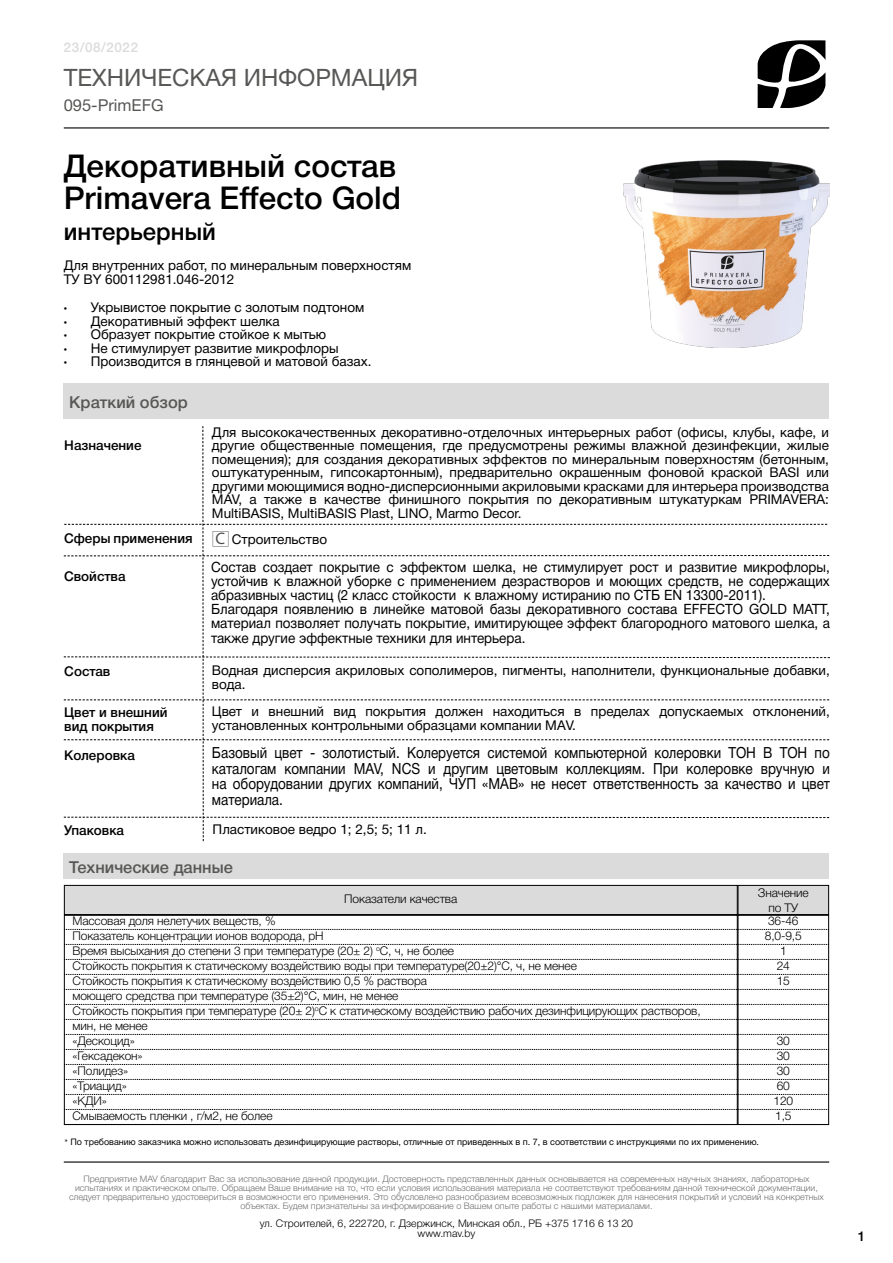
<style>
.page{position:relative;width:893px;height:1263px;background:#fff}
.page>*{position:absolute;margin:0;border:0;box-sizing:border-box;transform-origin:0 0}
.t1{font:31.5px/31.5px "Helvetica 6 Medium";color:#000}
.t2{font:24px "Helvetica 5 Normal";color:#575756}
.t3{font:24px "Helvetica 6 Medium";color:#000}
.t4{font:16.5px "Helvetica 6 Medium";color:#575756}
.t5{font:16.5px "Helvetica 5 Normal";color:#575756}
.t6{font:15.3px/15.3px "Helvetica 5 Normal";color:#000;text-align:justify;scale:.88 1}
.t7{font:14.25px/14.2px "Helvetica 5 Normal";color:#000;scale:.95 1}
.t8{font:13.5px/13.5px "Helvetica 5 Normal";color:#000}
.t9{font:13.5px/13.5px "Helvetica 6 Medium";color:#000}
.t10{font:13.5px "Helvetica 6 Medium";letter-spacing:.04em;color:#dbdbdb}
.t11{font:12px/15px "Helvetica 4 Light";letter-spacing:-.01em;color:#000;text-align:center}
.t12{font:10.5px/10.5px "Helvetica 4 Light";color:#000;text-align:center}
.t13{font:9px/9px "Helvetica 4 Light";color:#706f6f;text-align:center}
.t14{font:9px "Helvetica 5 Normal";color:#000}
.s1{font-family:"Myriad Pro";font-weight:300}
.s2{font-family:"Myriad Pro";font-size:16.65px}
.s3{font-family:"Minion Pro"}
</style>
<div class="page">
<hr style="left:64px;top:1161px;width:765px;height:1px;background:#000">
<hr style="left:64px;top:127px;width:765px;height:1px;background:#000">
<svg style="left:758px;top:40px;width:67px;height:68px"></svg>
<img style="left:624px;top:161px;width:205px;height:187px">
<div style="left:64px;top:384px;width:765px;height:35px;background:#dbdbdb"></div>
<div style="left:64px;top:853px;width:765px;height:26px;background:#dbdbdb"></div>
<svg style="left:63px;top:426px;width:767px;height:415px"></svg>
<div style="left:64px;top:885px;width:673px;height:29px;background:#dbdbdb"></div>
<div style="left:64px;top:885px;width:674px;height:30px;border:1px solid #000"></div>
<div style="left:738px;top:885px;width:91px;height:29px;background:#dadada"></div>
<div style="left:738px;top:885px;width:91px;height:30px;border:1px solid #000"></div>
<div style="left:738px;top:915px;width:91px;height:210px;border:1px solid #000"></div>
<svg style="left:64px;top:929px;width:765px;height:1px"></svg>
<svg style="left:64px;top:944px;width:765px;height:1px"></svg>
<svg style="left:64px;top:959px;width:765px;height:1px"></svg>
<svg style="left:64px;top:974px;width:765px;height:1px"></svg>
<svg style="left:64px;top:989px;width:765px;height:1px"></svg>
<svg style="left:64px;top:1004px;width:765px;height:1px"></svg>
<svg style="left:64px;top:1019px;width:765px;height:1px"></svg>
<svg style="left:64px;top:1034px;width:765px;height:1px"></svg>
<svg style="left:64px;top:1049px;width:765px;height:1px"></svg>
<svg style="left:64px;top:1064px;width:765px;height:1px"></svg>
<svg style="left:64px;top:1079px;width:765px;height:1px"></svg>
<svg style="left:64px;top:1094px;width:765px;height:1px"></svg>
<svg style="left:64px;top:1109px;width:765px;height:1px"></svg>
<svg style="left:64px;top:1124px;width:765px;height:1px"></svg>
<p class="t10" style="left:64px;top:40px;width:76px">23/08/2022</p>
<h2 class="t2" style="left:64px;top:64px;width:356px">ТЕХНИЧЕСКАЯ ИНФОРМАЦИЯ</h2>
<p class="t5" style="left:64px;top:96px;width:101px">095-PrimEFG</p>
<h1 class="t1" style="left:64px;top:150px;width:339px">Декоративный состав<br>Primavera Effecto Gold</h1>
<h2 class="t3" style="left:64px;top:218px;width:154px">интерьерный</h2>
<p class="t8" style="left:64px;top:259px;width:349px">Для внутренних работ, по минеральным поверхностям<br>ТУ BY 600112981.046-2012</p>
<p class="t8" style="left:64px;top:301px;width:302px"><span class="s1">•</span> Укрывистое покрытие с золотым подтоном</p>
<p class="t8" style="left:64px;top:314px;width:218px"><span class="s1">•</span> Декоративный эффект шелка</p>
<p class="t8" style="left:64px;top:328px;width:264px"><span class="s1">•</span> Образует покрытие стойкое к мытью</p>
<p class="t8" style="left:64px;top:341px;width:276px"><span class="s1">•</span> Не стимулирует развитие микрофлоры</p>
<p class="t8" style="left:64px;top:355px;width:309px"><span class="s1">•</span> Производится в глянцевой и матовой базах.</p>
<p class="t4" style="left:69px;top:393px;width:120px">Краткий обзор</p>
<p class="t9" style="left:64px;top:439px;width:79px">Назначение</p>
<p class="t8" style="left:212px;top:425px;width:619px;text-align:justify">Для высококачественных декоративно-отделочных интерьерных работ (офисы, клубы, кафе, и другие общественные помещения, где предусмотрены режимы влажной дезинфекции, жилые помещения); для создания декоративных эффектов по минеральным поверхностям (бетонным, оштукатуренным, гипсокартонным), предварительно окрашенным фоновой краской BASI или другими моющимися водно-дисперсионными акриловыми красками для интерьера производства MAV, а также в качестве финишного покрытия по декоративным штукатуркам PRIMAVERA:<br>MultiBASIS, MultiBASIS Plast, LINO, Marmo Decor.</p>
<p class="t9" style="left:64px;top:532px;width:130px">Сферы применения</p>
<p class="t8" style="left:215px;top:533px;width:113px"><span class="s2">C</span> Строительство</p>
<p class="t9" style="left:64px;top:570px;width:63px">Свойства</p>
<p class="t9" style="left:64px;top:665px;width:48px">Состав</p>
<p class="t9" style="left:64px;top:706px;width:105px">Цвет и внешний вид покрытия</p>
<p class="t7" style="left:211px;top:560px;width:653px">Состав создает покрытие с эффектом шелка, не стимулирует рост и развитие микрофлоры, устойчив к влажной уборке с применением дезрастворов и моющих средств, не содержащих абразивных частиц (2 класс стойкости к влажному истиранию по СТБ EN 13300-2011).<br>Благодаря появлению в линейке матовой базы декоративного состава EFFECTO GOLD MATT, материал позволяет получать покрытие, имитирующее эффект благородного матового шелка, а также другие эффектные техники для интерьера.</p>
<p class="t8" style="left:212px;top:664px;width:619px">Водная дисперсия акриловых сополимеров, пигменты, наполнители, функциональные добавки, вода.</p>
<p class="t8" style="left:212px;top:705px;width:619px">Цвет и внешний вид покрытия должен находиться в пределах допускаемых отклонений, установленных контрольными образцами компании МАV.</p>
<p class="t9" style="left:64px;top:748px;width:72px">Колеровка</p>
<p class="t6" style="left:212px;top:745px;width:704px">Базовый цвет - золотистый. Колеруется системой компьютерной колеровки ТОН В ТОН по каталогам компании MAV, NCS и другим цветовым коллекциям. При колеровке вручную и на оборудовании других компаний, ЧУП «МАВ» не несет ответственность за качество и цвет материала.</p>
<p class="t9" style="left:64px;top:823px;width:62px">Упаковка</p>
<p class="t8" style="left:213px;top:822px;width:216px">Пластиковое ведро 1; 2,5; 5; 11 л.</p>
<p class="t4" style="left:69px;top:858px;width:165px">Технические данные</p>
<p class="t11" style="left:344px;top:891px;width:114px">Показатели качества</p>
<p class="t11" style="left:758px;top:885px;width:52px">Значение по ТУ</p>
<p class="t11" style="left:72px;top:913px;width:630px;text-align:left">Массовая доля нелетучих веществ, %<br>Показатель концентрации ионов водорода, рН<br>Время высыхания до степени 3 при температуре (20± 2) <sup>о</sup>С, ч, не более<br>Стойкость покрытия к статическому воздействию воды при температуре(20±2)°С, ч, не менее<br>Стойкость покрытия к статическому воздействию 0,5 % раствора<br>моющего средства при температуре (35±2)°С, мин, не менее<br>Стойкость покрытия при температуре (20± 2)<sup>о</sup>С к статическому воздействию рабочих дезинфицирующих растворов, мин, не менее<br>«Дескоцид»<br>«Гексадекон»<br>«Полидез»<br>«Триацид»<br>«КДИ»<br>Смываемость пленки , г/м2, не более</p>
<p class="t11" style="left:765px;top:913px;width:39px">36-46<br>8,0-9,5<br>1<br>24<br>15</p>
<p class="t11" style="left:773px;top:1033px;width:21px;text-align:left">30<br>30<br>30<br>60<br>120<br>1,5</p>
<p class="t14" style="left:65px;top:1137px;width:696px"><span class="s3">*</span> По требованию заказчика можно использовать дезинфицирующие растворы, отличные от приведенных в п. 7, в соответствии с инструкциями по их применению.</p>
<p class="t13" style="left:69px;top:1175px;width:756px">Предприятие MAV благодарит Вас за использование данной продукции. Достоверность представленных данных основывается на современных научных знаниях, лабораторных испытаниях и практическом опыте. Обращаем Ваше внимание на то, что если условия использования материала не соответствуют требованиям данной технической документации, следует предварительно удостовериться в возможности его применения. Это обусловлено разнообразием всевозможных подложек для нанесения покрытий и условий на конкретных объектах. Будем признательны за информирование о Вашем опыте работы с нашими материалами.</p>
<p class="t12" style="left:260px;top:1218px;width:375px">ул. Строителей, 6, 222720, г. Дзержинск, Минская обл., РБ +375 1716 6 13 20 www.mav.by</p>
<p class="t9" style="left:857px;top:1229px;width:9px">1</p>
</div>
